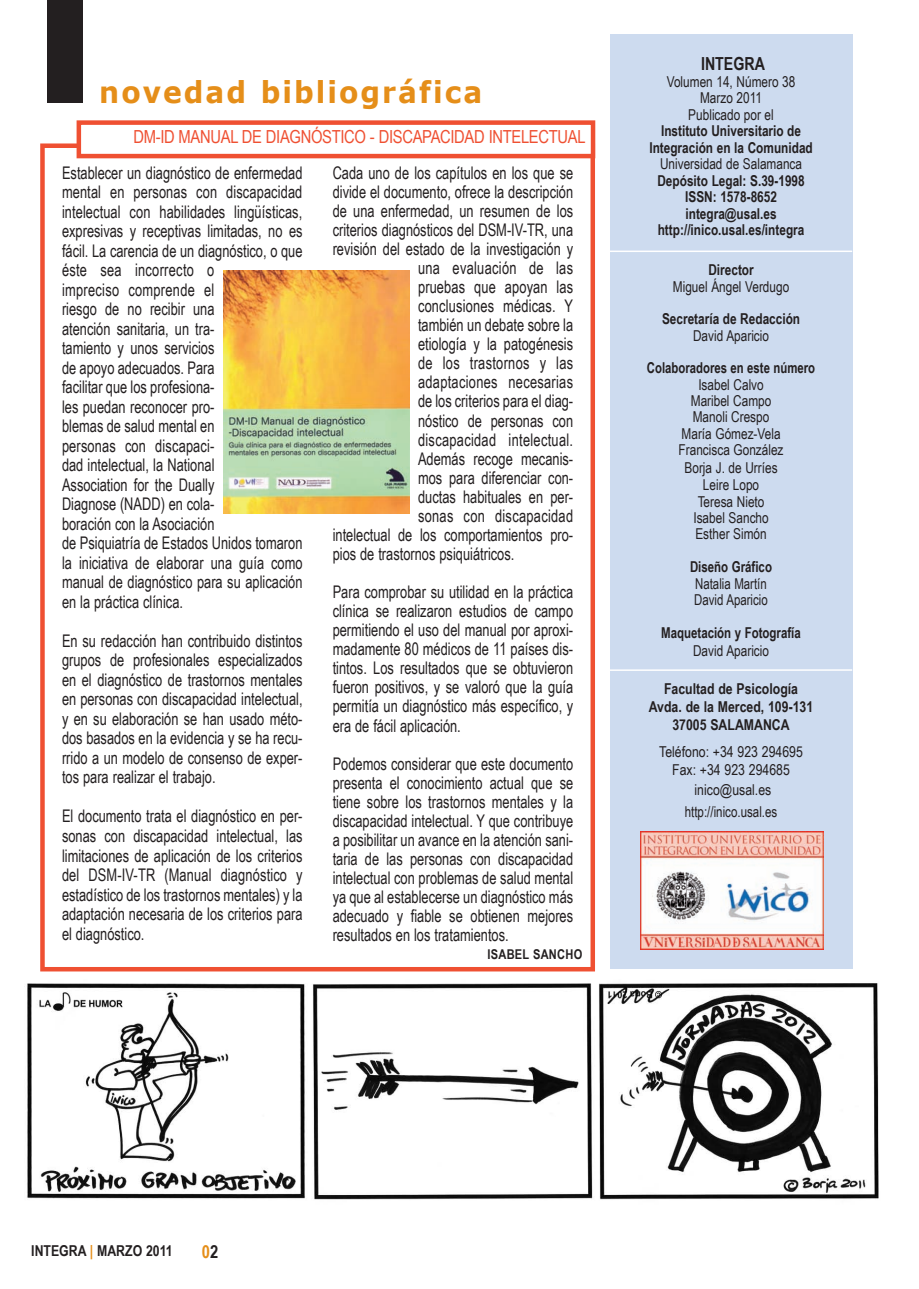
<style>
.page{position:relative;width:919px;height:1289px;background:#fff}
.page>*{position:absolute;margin:0;border:0;box-sizing:border-box;transform-origin:0 0}
.t1{font:700 30px "Verdana";letter-spacing:.07em;color:#e58e19;scale:.94 1}
.t2{font:18px "Arial Narrow";letter-spacing:-.02em;color:#ef5032}
.t3{font:700 18px "Arial Narrow";color:#231f20;scale:.96 1}
.t4{font:700 18px "Arial Narrow";color:#e58e19}
.t5{font:17.4px/19.5px "Arial Narrow";color:#231f20;text-align:justify;scale:.9 1}
.t6{font:17.4px "Arial Narrow";letter-spacing:.02em;color:#231f20;scale:.9 1}
.t7{font:15px/15.8px "Arial Narrow";color:#231f20;text-align:center;scale:.96 1}
.t8{font:700 15px/16.5px "Arial Narrow";color:#231f20;text-align:center;scale:.96 1}
.t9{font:700 15px/18px "Arial Narrow";color:#231f20;text-align:center}
.t10{font:15px/18px "Arial Narrow";color:#231f20;text-align:center}
.t11{font:700 15px "Arial Narrow";color:#231f20;scale:.93 1}
.t12{font:15px/15.9px "Arial Narrow";color:#231f20;scale:.93 1}
.t13{font:700 15px "Arial Narrow";color:#231f20;scale:.92 1}
.t14{font:700 13.5px "Arial Narrow";letter-spacing:.02em;color:#231f20}
.s1{color:#e58e19}
.s2{color:#231f20}
</style>
<div class="page">
<div style="left:610px;top:34px;width:242px;height:935px;background:#cddbef"></div>
<div style="left:40px;top:143px;width:555px;height:828px;border:4px solid #ef5032"></div>
<img style="left:640px;top:831px;width:183px;height:118px">
<img style="left:27px;top:983px;width:852px;height:217px">
<img style="left:223px;top:270px;width:186px;height:243px">
<div style="left:47px;top:0;width:36px;height:103px;background:#231f20"></div>
<div style="left:81px;top:125px;width:509px;height:29px;background:#fff"></div>
<div style="left:77px;top:120px;width:518px;height:38px;border:4px solid #ef5032"></div>
<hr style="left:610px;top:250px;width:242px;height:2px;background:#fff">
<hr style="left:610px;top:669px;width:242px;height:2px;background:#fff">
<h1 class="t1" style="left:99px;top:73px;width:409px">novedad bibliográfica</h1>
<p class="t2" style="left:133px;top:126px;width:453px">DM-ID MANUAL DE DIAGNÓSTICO - DISCAPACIDAD INTELECTUAL</p>
<p class="t5" style="left:62px;top:162px;width:269px;text-align:left">Establecer un diagnóstico de enfermedad mental en personas con discapacidad intelectual con habilidades lingüísticas, expresivas y receptivas limitadas, no es fácil. La carencia de un diagnóstico, o que éste sea incorrecto o<br>impreciso comprende el<br>riesgo de no recibir una<br>atención sanitaria, un tra-<br>tamiento y unos servicios<br>de apoyo adecuados. Para<br>facilitar que los profesiona-<br>les puedan reconocer pro-<br>blemas de salud mental en<br>personas con discapaci-<br>dad intelectual, la National<br>Association for the Dually<br>Diagnose (NADD) en cola-<br>boración con la Asociación<br>de Psiquiatría de Estados Unidos tomaron la iniciativa de elaborar una guía como manual de diagnóstico para su aplicación en la práctica clínica.</p>
<p class="t5" style="left:62px;top:630px;width:269px">En su redacción han contribuido distintos grupos de profesionales especializados en el diagnóstico de trastornos mentales en personas con discapacidad intelectual, y en su elaboración se han usado méto&shy;dos basados en la evidencia y se ha recu&shy;rrido a un modelo de consenso de exper&shy;tos para realizar el trabajo.</p>
<p class="t5" style="left:62px;top:806px;width:269px">El documento trata el diagnóstico en per&shy;sonas con discapacidad intelectual, las limitaciones de aplicación de los criterios del DSM-IV-TR (Manual diagnóstico y estadístico de los trastornos mentales) y la adaptación necesaria de los criterios para el diagnóstico.</p>
<p class="t5" style="left:332px;top:163px;width:269px">Cada uno de los capítulos en los que se</p>
<p class="t5" style="left:332px;top:182px;width:269px">divide el documento, ofrece la descripción</p>
<p class="t5" style="left:332px;top:201px;width:269px">de una enfermedad, un resumen de los</p>
<p class="t5" style="left:332px;top:220px;width:269px">criterios diagnósticos del DSM-IV-TR, una</p>
<p class="t5" style="left:332px;top:239px;width:269px">revisión del estado de la investigación y</p>
<p class="t6" style="left:418px;top:258px;width:174px">una evaluación de las</p>
<p class="t5" style="left:418px;top:277px;width:174px">pruebas que apoyan las</p>
<p class="t5" style="left:418px;top:296px;width:174px">conclusiones médicas. Y</p>
<p class="t5" style="left:418px;top:315px;width:174px">también un debate sobre la</p>
<p class="t5" style="left:418px;top:334px;width:174px">etiología y la patogénesis</p>
<p class="t6" style="left:418px;top:353px;width:174px">de los trastornos y las</p>
<p class="t6" style="left:418px;top:372px;width:174px">adaptaciones necesarias</p>
<p class="t5" style="left:418px;top:391px;width:174px">de los criterios para el diag-</p>
<p class="t5" style="left:418px;top:410px;width:174px">nóstico de personas con</p>
<p class="t6" style="left:418px;top:429px;width:174px">discapacidad intelectual.</p>
<p class="t5" style="left:418px;top:448px;width:174px">Además recoge mecanis-</p>
<p class="t5" style="left:418px;top:467px;width:174px">mos para diferenciar con-</p>
<p class="t5" style="left:418px;top:486px;width:174px">ductas habituales en per-</p>
<p class="t6" style="left:418px;top:505px;width:174px">sonas con discapacidad</p>
<p class="t5" style="left:332px;top:525px;width:269px">intelectual de los comportamientos pro-</p>
<p class="t5" style="left:332px;top:544px;width:203px">pios de trastornos psiquiátricos.</p>
<p class="t5" style="left:332px;top:582px;width:269px;line-height:19px">Para comprobar su utilidad en la práctica clínica se realizaron estudios de campo permitiendo el uso del manual por aproxi&shy;madamente 80 médicos de 11 países dis&shy;tintos. Los resultados que se obtuvieron fueron positivos, y se valoró que la guía permitía un diagnóstico más específico, y era de fácil aplicación.</p>
<p class="t5" style="left:332px;top:753px;width:269px;line-height:19px">Podemos considerar que este documento presenta el conocimiento actual que se tiene sobre los trastornos mentales y la discapacidad intelectual. Y que contribuye a posibilitar un avance en la atención sani&shy;taria de las personas con discapacidad intelectual con problemas de salud mental ya que al establecerse un diagnóstico más adecuado y fiable se obtienen mejores resultados en los tratamientos.</p>
<p class="t14" style="left:487px;top:946px;width:96px">ISABEL SANCHO</p>
<p class="t3" style="left:701px;top:53px;width:68px">INTEGRA</p>
<p class="t7" style="left:666px;top:73px;width:135px;line-height:16.5px">Volumen 14, Número 38<br>Marzo 2011<br>Publicado por el</p>
<p class="t8" style="left:649px;top:122px;width:172px">Instituto Universitario de<br>Integración en la Comunidad</p>
<p class="t7" style="left:660px;top:156px;width:149px">Universidad de Salamanca</p>
<p class="t8" style="left:657px;top:172px;width:155px">Depósito Legal: S.39-1998<br>ISSN: 1578-8652 integra@usal.es http://inico.usal.es/integra</p>
<p class="t8" style="left:708px;top:261px;width:49px">Director</p>
<p class="t7" style="left:672px;top:279px;width:123px">Miguel Ángel Verdugo</p>
<p class="t8" style="left:662px;top:310px;width:145px">Secretaría de Redacción</p>
<p class="t7" style="left:693px;top:328px;width:81px">David Aparicio</p>
<p class="t13" style="left:646px;top:359px;width:184px">Colaboradores en este número</p>
<p class="t7" style="left:690px;top:377px;width:85px">Isabel Calvo<br>Maribel Campo<br>Manoli Crespo</p>
<p class="t7" style="left:678px;top:426px;width:111px;text-align:left">María Gómez-Vela<br>Francisca González</p>
<p class="t7" style="left:684px;top:458px;width:98px;line-height:17.2px">Borja J. de Urríes<br>Leire Lopo<br>Teresa Nieto</p>
<p class="t7" style="left:693px;top:509px;width:80px;text-align:left">Isabel Sancho<br>Esther Simón</p>
<p class="t11" style="left:690px;top:558px;width:90px">Diseño Gráfico</p>
<p class="t12" style="left:694px;top:576px;width:81px">Natalia Martín<br>David Aparicio</p>
<p class="t11" style="left:661px;top:624px;width:152px">Maquetación y Fotografía</p>
<p class="t7" style="left:693px;top:642px;width:81px">David Aparicio</p>
<p class="t9" style="left:648px;top:679px;width:166px">Facultad de Psicología<br>Avda. de la Merced, 109-131<br>37005 SALAMANCA</p>
<p class="t10" style="left:659px;top:742px;width:145px">Teléfono: +34 923 294695<br>Fax: +34 923 294685</p>
<p class="t10" style="left:684px;top:778px;width:94px;line-height:22.5px">inico@usal.es http://inico.usal.es</p>
<p class="t9" style="left:31px;top:1241px;width:143px">INTEGRA <span class="s1">|</span> MARZO 2011</p>
<p class="t4" style="left:202px;top:1241px;width:18px">0<span class="s2">2</span></p>
</div>
